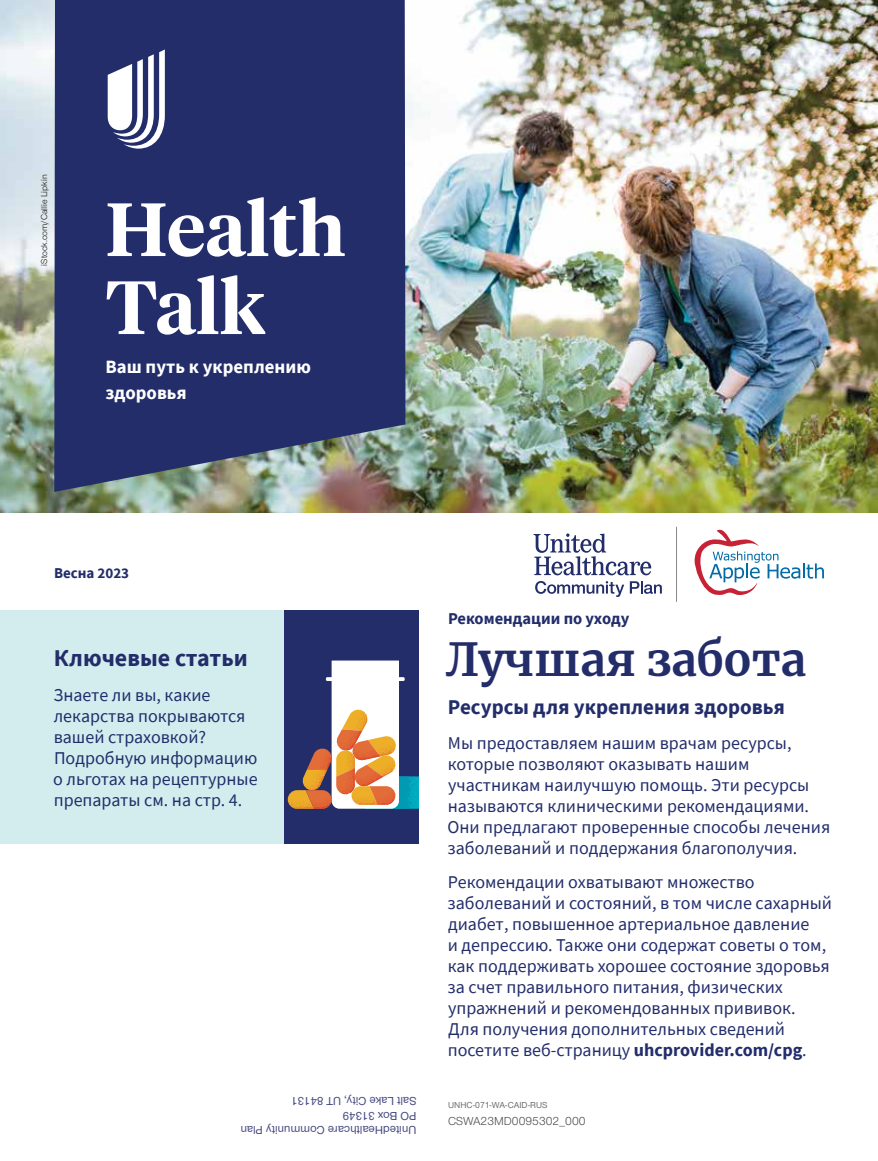
<style>
.page{position:relative;width:878px;height:1161px;background:#fff}
.page>*{position:absolute;margin:0;border:0;box-sizing:border-box;transform-origin:0 0}
.t1{font:600 75px/78px "UHC Serif Headline";color:#fff}
.Hed_serif_secondary{font:700 45px "Merriweather";color:#222d6a}
.Sidebar_head_AMC{font:700 24px "Source Sans Pro";color:#222d6a}
.Deck_AMC{font:700 21px "Source Sans Pro";color:#222d6a}
.t2{font:700 18.75px/25.5px "Source Sans Pro";color:#fff}
.Sans_no_indent_AMC{font:18px/21px "Source Sans Pro";color:#222d6a}
.t3{font:700 16.5px "Source Sans Pro";color:#222d6a}
.t4{font:700 15px "Source Sans Pro";color:#222d6a}
.t5{font:500 12px "UHC Sans";color:#454a80}
.t6{font:12px "UHC Sans";color:#4a4c4b}
.Legal_language_AMC{font:9px "UHC Sans";color:#121212}
.t7{font:500 9px "UHC Sans";color:#6d6f6e}
.s1{font-weight:700}
</style>
<div class="page">
<div style="left:0;top:611px;width:418px;height:233px;background:#d3edef"></div>
<div style="left:284px;top:611px;width:134px;height:233px;background:#222d6a"></div>
<svg style="left:288px;top:661px;width:130px;height:148px"></svg>
<img style="left:0;top:0;width:878px;height:513px">
<svg style="left:54px;top:0;width:351px;height:492px;background:#2a356c"></svg>
<svg style="left:108px;top:50px;width:57px;height:99px"></svg>
<svg style="left:533px;top:533px;width:118px;height:42px"></svg>
<svg style="left:535px;top:581px;width:126px;height:16px"></svg>
<svg style="left:694px;top:530px;width:130px;height:65px"></svg>
<hr style="left:676px;top:527px;width:1px;height:75px;background:#888a8a">
<p class="Legal_language_AMC" style="left:38px;top:266px;width:93px;rotate:-90deg">iStock.com/Callie Lipkin</p>
<p class="t1" style="left:106px;top:187px;width:241px">Health<br>Talk</p>
<p class="t2" style="left:106px;top:354px;width:207px">Ваш путь к укреплению здоровья</p>
<p class="t4" style="left:54px;top:563px;width:77px">Весна 2023</p>
<p class="Sidebar_head_AMC" style="left:54px;top:642px;width:195px">Ключевые статьи</p>
<p class="Sans_no_indent_AMC" style="left:53px;top:684px;width:206px">Знаете ли вы, какие лекарства покрываются вашей страховкой?<br>Подробную информацию о льготах на рецептурные препараты см. на стр. 4.</p>
<p class="t3" style="left:448px;top:608px;width:183px">Рекомендации по уходу</p>
<p class="Hed_serif_secondary" style="left:445px;top:628px;width:363px">Лучшая забота</p>
<p class="Deck_AMC" style="left:448px;top:693px;width:338px">Ресурсы для укрепления здоровья</p>
<p class="Sans_no_indent_AMC" style="left:447px;top:732px;width:384px">Мы предоставляем нашим врачам ресурсы, которые позволяют оказывать нашим участникам наилучшую помощь. Эти ресурсы называются клиническими рекомендациями.<br>Они предлагают проверенные способы лечения заболеваний и поддержания благополучия.</p>
<p class="Sans_no_indent_AMC" style="left:447px;top:872px;width:386px">Рекомендации охватывают множество заболеваний и состояний, в том числе сахарный диабет, повышенное артериальное давление<br>и депрессию. Также они содержат советы о том, как поддерживать хорошее состояние здоровья за счет правильного питания, физических упражнений и рекомендованных прививок.<br>Для получения дополнительных сведений посетите веб-страницу <span class="s1">uhcprovider.com/cpg</span>.</p>
<p class="t5" style="left:416px;top:1109px;width:126px;rotate:-180deg">Salt Lake City, UT 84131</p>
<p class="t7" style="left:448px;top:1099px;width:101px">UNHC-071-WA-CAID-RUS</p>
<p class="t6" style="left:448px;top:1113px;width:139px">CSWA23MD0095302_000</p>
<p class="t5" style="left:416px;top:1124px;width:75px;rotate:-180deg">PO Box 31349</p>
<p class="t5" style="left:416px;top:1138px;width:177px;rotate:-180deg">UnitedHealthcare Community Plan</p>
</div>
